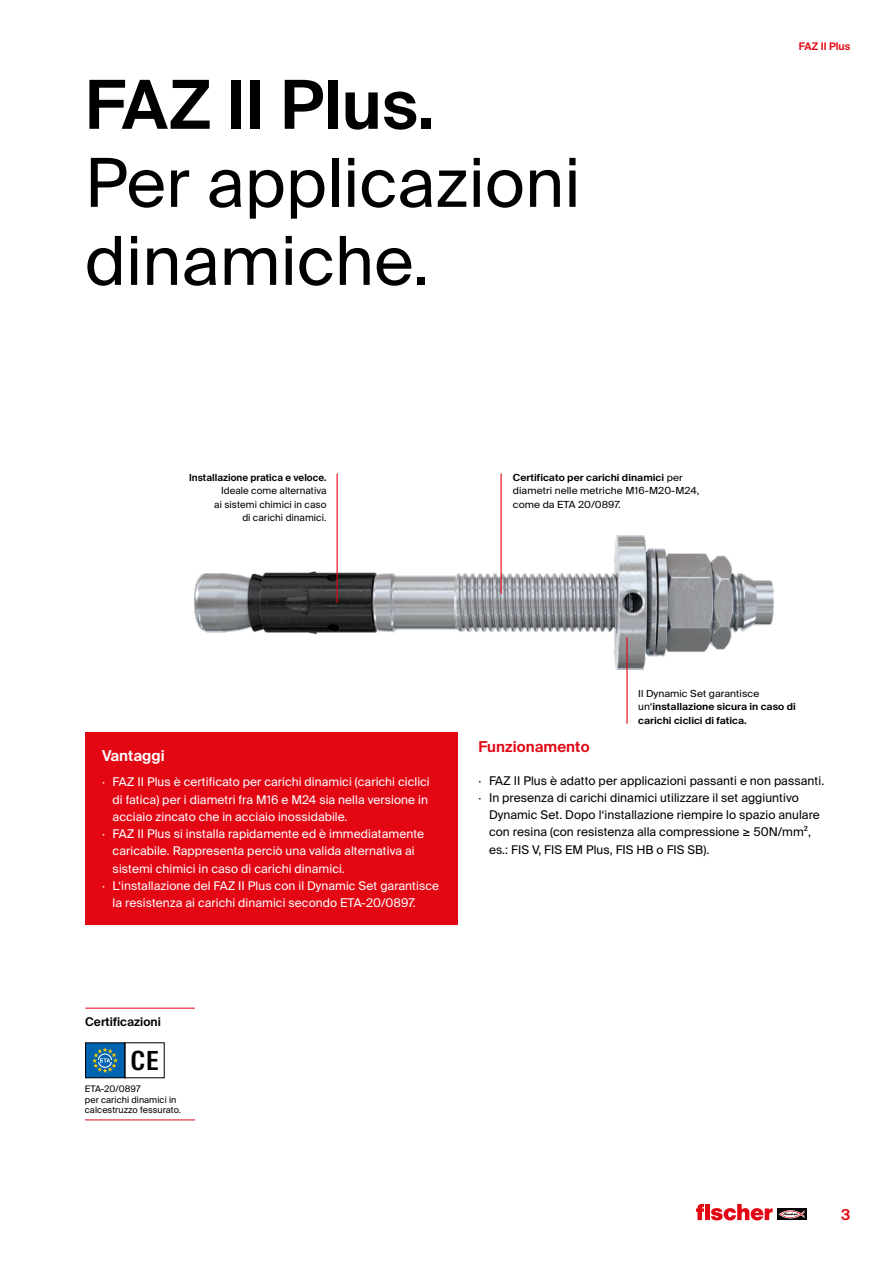
<style>
.page{position:relative;width:893px;height:1263px;background:#fff}
.page>*{position:absolute;margin:0;border:0;box-sizing:border-box;transform-origin:0 0}
.t1{font:67.5px/78px "fischerstrong";letter-spacing:.005em;color:#000}
.t2{font:600 67.5px "fischerstrong";letter-spacing:.005em;color:#000}
.t3{font:600 26.25px "fischerstrong Cond";color:#000}
.t4{font:600 15px "fischerstrong";letter-spacing:.005em;color:#e30613}
.t5{font:600 15px "fischerstrong";color:#fff}
.t6{font:12px "fischerstrong";letter-spacing:.005em;color:#fff}
.t7{font:12px/17.2px "fischerstrong";letter-spacing:.005em;color:#000}
.t8{font:600 12px "fischerstrong";letter-spacing:.005em;color:#000}
.t9{font:600 10.5px "fischerstrong";letter-spacing:.005em;color:#e30613}
.t10{font:9.75px/13.5px "fischerstrong";letter-spacing:.005em;color:#000;scale:1.06 1}
.t11{font:600 9.75px/13.5px "fischerstrong";letter-spacing:.005em;color:#000;scale:1.06 1}
.t12{font:9.75px/13.5px "fischerstrong";letter-spacing:.005em;color:#000;text-align:right}
.t13{font:600 9.75px "fischerstrong";letter-spacing:.005em;color:#000}
.t14{font:9px/10.5px "fischerstrong";letter-spacing:.005em;color:#000}
.s1{font-weight:600}
.s2{font-weight:400}
</style>
<div class="page">
<svg style="left:777px;top:1208px;width:29px;height:12px"></svg>
<svg style="left:779px;top:1210px;width:25px;height:8px"></svg>
<svg style="left:696px;top:1204px;width:77px;height:16px"></svg>
<img style="left:195px;top:536px;width:579px;height:134px">
<hr style="left:85px;top:1008px;width:110px;height:1px;background:#e30613">
<hr style="left:85px;top:1119px;width:110px;height:1px;background:#e30613">
<hr style="left:337px;top:474px;width:1px;height:129px;background:#e30613">
<hr style="left:500px;top:474px;width:2px;height:119px;background:#e30613">
<hr style="left:626px;top:638px;width:2px;height:85px;background:#e30613">
<div style="left:86px;top:1043px;width:39px;height:35px;background:#0063af"></div>
<svg style="left:92px;top:1047px;width:26px;height:26px"></svg>
<div style="left:85px;top:1042px;width:40px;height:36px;border:1px solid #000"></div>
<div style="left:85px;top:732px;width:372px;height:192px;background:#e30613"></div>
<h1 class="t2" style="left:85px;top:66px;width:351px">FAZ II Plus.</h1>
<h1 class="t1" style="left:85px;top:145px;width:497px">Per applicazioni dinamiche.</h1>
<p class="t13" style="left:189px;top:472px;width:139px">Installazione pratica e veloce.</p>
<p class="t12" style="left:214px;top:484px;width:114px">Ideale come alternativa ai sistemi chimici in caso di carichi dinamici.</p>
<p class="t10" style="left:513px;top:471px;width:177px"><span class="s1">Certificato per carichi dinamici</span> per diametri nelle metriche M16-M20-M24, come da ETA 20/0897.</p>
<p class="t9" style="left:799px;top:41px;width:53px">FAZ II Plus</p>
<p class="t5" style="left:102px;top:747px;width:64px">Vantaggi</p>
<p class="t6" style="left:102px;top:775px;width:329px">· FAZ II Plus è certificato per carichi dinamici (carichi ciclici</p>
<p class="t6" style="left:113px;top:792px;width:317px">di fatica) per i diametri fra M16 e M24 sia nella versione in</p>
<p class="t6" style="left:113px;top:810px;width:236px">acciaio zincato che in acciaio inossidabile.</p>
<p class="t6" style="left:102px;top:827px;width:324px">· FAZ II Plus si installa rapidamente ed è immediatamente</p>
<p class="t6" style="left:113px;top:844px;width:304px">caricabile. Rappresenta perciò una valida alternativa ai</p>
<p class="t6" style="left:113px;top:861px;width:234px">sistemi chimici in caso di carichi dinamici.</p>
<p class="t6" style="left:102px;top:879px;width:339px">· L‘installazione del FAZ II Plus con il Dynamic Set garantisce</p>
<p class="t6" style="left:113px;top:896px;width:305px">la resistenza ai carichi dinamici secondo ETA-20/0897.</p>
<p class="t11" style="left:638px;top:687px;width:150px"><span class="s2">Il Dynamic Set garantisce un‘</span>installazione sicura in caso di carichi ciclici di fatica.</p>
<p class="t4" style="left:478px;top:738px;width:113px">Funzionamento</p>
<p class="t7" style="left:478px;top:772px;width:347px">· FAZ II Plus è adatto per applicazioni passanti e non passanti. · In presenza di carichi dinamici utilizzare il set aggiuntivo</p>
<p class="t7" style="left:489px;top:806px;width:332px">Dynamic Set. Dopo l‘installazione riempire lo spazio anulare con resina (con resistenza alla compressione ≥ 50N/mm², es.: FIS V, FIS EM Plus, FIS HB o FIS SB).</p>
<p class="t8" style="left:85px;top:1014px;width:77px">Certificazioni</p>
<h2 class="t3" style="left:131px;top:1045px;width:29px">CE</h2>
<p class="t14" style="left:85px;top:1084px;width:98px">ETA-20/0897<br>per carichi dinamici in calcestruzzo fessurato.</p>
<p class="t4" style="left:841px;top:1206px;width:11px">3</p>
</div>
